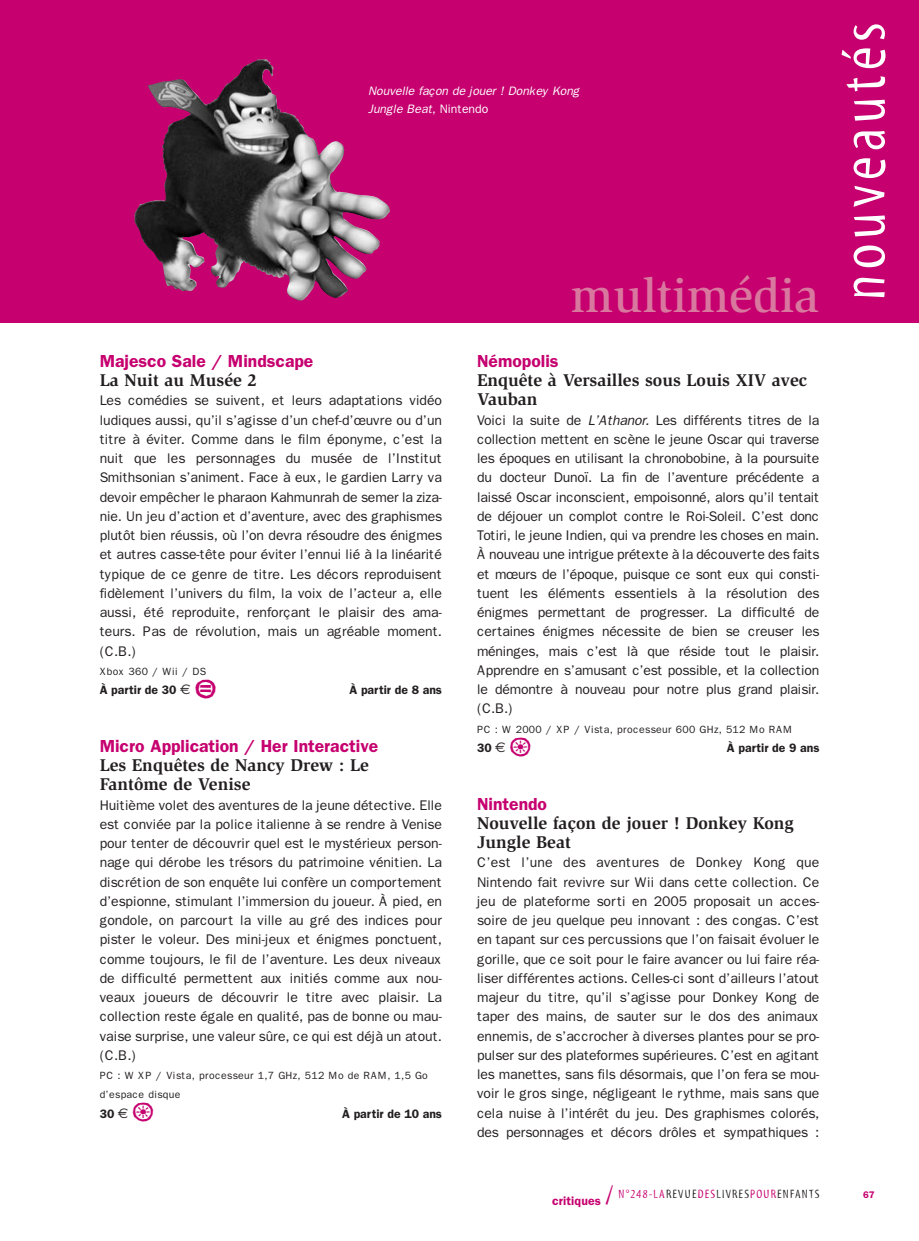
<style>
.page{position:relative;width:919px;height:1241px;background:#fff}
.page>*{position:absolute;margin:0;border:0;box-sizing:border-box;transform-origin:0 0}
.t1{font:63px "Myriad Tilt";letter-spacing:.08em;color:#fff}
.t2{font:500 49px "Slimbach";color:#d9789e}
.t3{font:35px "Ale Signs White LL";color:#c6006f}
.t4{font:700 17.5px/19.2px "Slimbach";color:#231f20}
.t5{font:600 17.5px "Franklin Gothic";color:#c6006f}
.t6{font:14px/19.2px "Franklin Gothic";letter-spacing:-.005em;color:#231f20;text-align:justify}
.t7{font:600 12.25px "Franklin Gothic";color:#231f20}
.t8{font:italic 12.25px/17.5px "Franklin Gothic";color:#fff}
.t9{font:12.25px "Myriad Tilt";letter-spacing:.1em;color:#231f20}
.t10{font:10.5px/19.2px "Franklin Gothic";letter-spacing:.03em;color:#231f20}
.t11{font:600 9.62px "Franklin Gothic";color:#c6006f}
.s1{font-style:normal}
.s2{font-family:"Euro Sans";font-weight:400;font-size:14px}
.s3{font-style:italic}
.s4{font-family:"Franklin Gothic";font-weight:600;color:#c6006f}
.s5{font-size:26.25px;color:#c6006f}
.s6{color:#c6006f}
</style>
<div class="page">
<div style="left:0;top:0;width:919px;height:323px;background:#c6006f"></div>
<img style="left:134px;top:59px;width:184px;height:233px">
<p class="t8" style="left:368px;top:84px;width:213px">Nouvelle façon de jouer ! Donkey Kong<br>Jungle Beat<span class="s1">, Nintendo</span></p>
<p class="t5" style="left:100px;top:355px;width:215px">Majesco Sale / Mindscape</p>
<p class="t4" style="left:100px;top:372px;width:159px">La Nuit au Musée 2</p>
<p class="t6" style="left:100px;top:392px;width:344px">Les comédies se suivent, et leurs adaptations vidéo ludiques aussi, qu’il s’agisse d’un chef-d’œuvre ou d’un titre à éviter. Comme dans le film éponyme, c’est la nuit que les personnages du musée de l’Institut Smithsonian s’animent. Face à eux, le gardien Larry va devoir empêcher le pharaon Kahmunrah de semer la ziza&shy;nie. Un jeu d’action et d’aventure, avec des graphismes plutôt bien réussis, où l’on devra résoudre des énigmes et autres casse-tête pour éviter l’ennui lié à la linéarité typique de ce genre de titre. Les décors reproduisent fidèlement l’univers du film, la voix de l’acteur a, elle aussi, été reproduite, renforçant le plaisir des ama&shy;teurs. Pas de révolution, mais un agréable moment. (C.B.)</p>
<p class="t10" style="left:100px;top:663px;width:108px">Xbox 360 / Wii / DS</p>
<p class="t7" style="left:100px;top:686px;width:92px">À partir de 30 <span class="s2">€</span></p>
<h3 class="t3" style="left:194px;top:666px;width:24px">a</h3>
<p class="t7" style="left:349px;top:686px;width:94px">À partir de 8 ans</p>
<p class="t5" style="left:100px;top:740px;width:280px">Micro Application / Her Interactive</p>
<p class="t4" style="left:100px;top:757px;width:271px">Les Enquêtes de Nancy Drew : Le<br>Fantôme de Venise</p>
<p class="t6" style="left:100px;top:796px;width:344px">Huitième volet des aventures de la jeune détective. Elle est conviée par la police italienne à se rendre à Venise pour tenter de découvrir quel est le mystérieux person&shy;nage qui dérobe les trésors du patrimoine vénitien. La discrétion de son enquête lui confère un comportement d’espionne, stimulant l’immersion du joueur. À pied, en gondole, on parcourt la ville au gré des indices pour pister le voleur. Des mini-jeux et énigmes ponctuent, comme toujours, le fil de l’aventure. Les deux niveaux de difficulté permettent aux initiés comme aux nou&shy;veaux joueurs de découvrir le titre avec plaisir. La collection reste égale en qualité, pas de bonne ou mau&shy;vaise surprise, une valeur sûre, ce qui est déjà un atout. (C.B.)</p>
<p class="t10" style="left:100px;top:1067px;width:330px">PC : W XP / Vista, processeur 1,7 GHz, 512 Mo de RAM, 1,5 Go d’espace disque</p>
<p class="t7" style="left:100px;top:1109px;width:30px">30 <span class="s2">€</span></p>
<h3 class="t3" style="left:132px;top:1090px;width:24px">o</h3>
<p class="t7" style="left:342px;top:1109px;width:101px">À partir de 10 ans</p>
<h2 class="t2" style="left:570px;top:276px;width:250px">multimédia</h2>
<p class="t5" style="left:477px;top:355px;width:83px">Némopolis</p>
<p class="t4" style="left:477px;top:372px;width:331px">Enquête à Versailles sous Louis XIV avec<br>Vauban</p>
<p class="t6" style="left:477px;top:411px;width:344px">Voici la suite de <span class="s3">L’Athanor.</span> Les différents titres de la collection mettent en scène le jeune Oscar qui traverse les époques en utilisant la chronobobine, à la poursuite du docteur Dunoï. La fin de l’aventure précédente a laissé Oscar inconscient, empoisonné, alors qu’il tentait de déjouer un complot contre le Roi-Soleil. C’est donc Totiri, le jeune Indien, qui va prendre les choses en main.<br>À nouveau une intrigue prétexte à la découverte des faits et mœurs de l’époque, puisque ce sont eux qui consti&shy;tuent les éléments essentiels à la résolution des énigmes permettant de progresser. La difficulté de certaines énigmes nécessite de bien se creuser les méninges, mais c’est là que réside tout le plaisir.<br>Apprendre en s’amusant c’est possible, et la collection le démontre à nouveau pour notre plus grand plaisir. (C.B.)</p>
<p class="t10" style="left:477px;top:720px;width:317px">PC : W 2000 / XP / Vista, processeur 600 GHz, 512 Mo RAM</p>
<p class="t7" style="left:477px;top:744px;width:30px">30 <span class="s2">€</span></p>
<h3 class="t3" style="left:509px;top:724px;width:24px">o</h3>
<p class="t7" style="left:727px;top:744px;width:94px">À partir de 9 ans</p>
<p class="t5" style="left:477px;top:798px;width:71px">Nintendo</p>
<p class="t4" style="left:477px;top:815px;width:318px">Nouvelle façon de jouer ! Donkey Kong<br>Jungle Beat</p>
<p class="t6" style="left:477px;top:854px;width:344px">C’est l’une des aventures de Donkey Kong que Nintendo fait revivre sur Wii dans cette collection. Ce jeu de plateforme sorti en 2005 proposait un acces&shy;soire de jeu quelque peu innovant : des congas. C’est en tapant sur ces percussions que l’on faisait évoluer le gorille, que ce soit pour le faire avancer ou lui faire réa&shy;liser différentes actions. Celles-ci sont d’ailleurs l’atout majeur du titre, qu’il s’agisse pour Donkey Kong de taper des mains, de sauter sur le dos des animaux ennemis, de s’accrocher à diverses plantes pour se pro&shy;pulser sur des plateformes supérieures. C’est en agitant les manettes, sans fils désormais, que l’on fera se mou&shy;voir le gros singe, négligeant le rythme, mais sans que cela nuise à l’intérêt du jeu. Des graphismes colorés, des personnages et décors drôles et sympathiques :</p>
<p class="t9" style="left:552px;top:1189px;width:269px"><span class="s4">critiques</span> <span class="s5">/</span> <span class="s6">N°248-LA</span>REVUE<span class="s6">DES</span>LIVRES<span class="s6">POUR</span>ENFANTS</p>
<h1 class="t1" style="left:840px;top:301px;width:280px;rotate:-90deg">nouveautés</h1>
<p class="t11" style="left:863px;top:1191px;width:13px">67</p>
</div>
